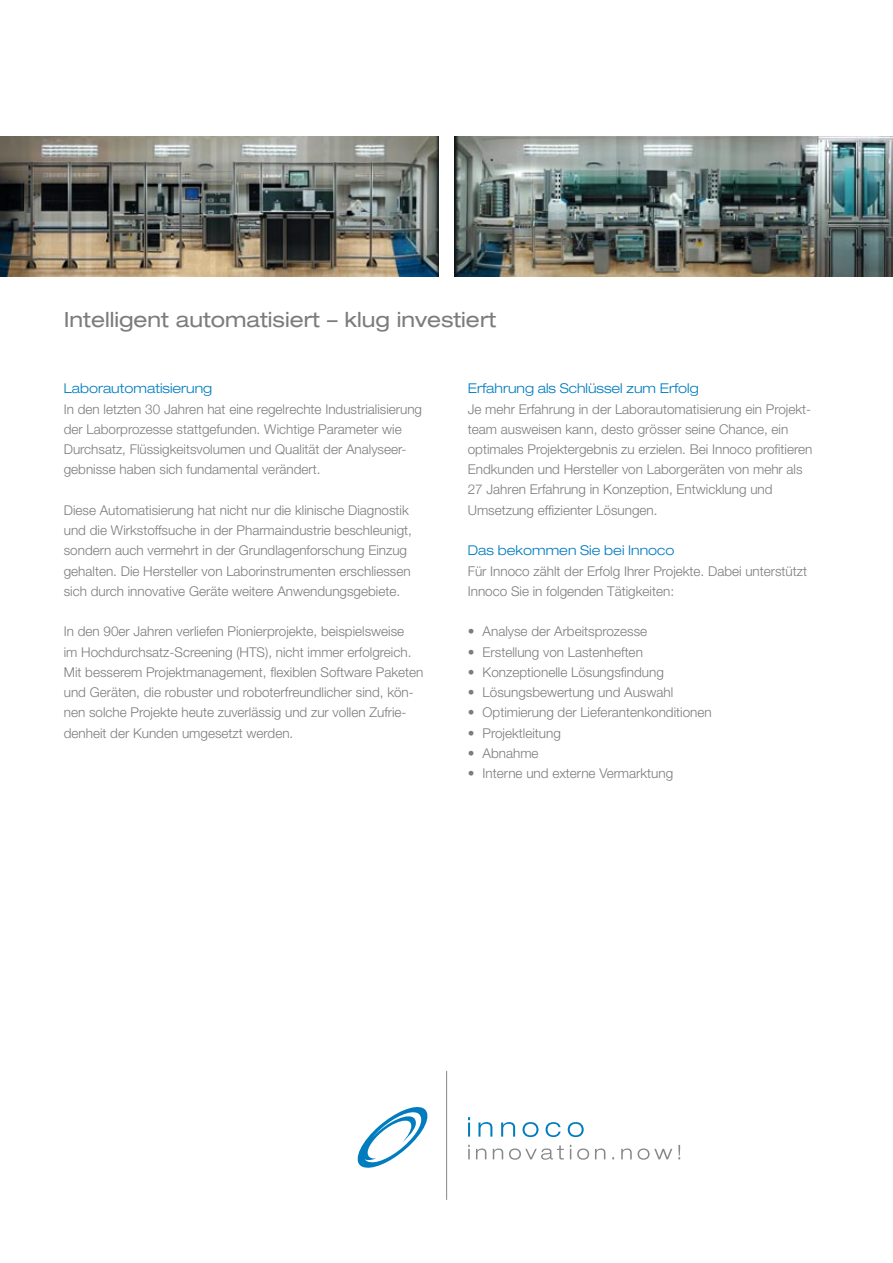
<style>
.page{position:relative;width:893px;height:1263px;background:#fff}
.page>*{position:absolute;margin:0;border:0;box-sizing:border-box;transform-origin:0 0}
.t1{font:expanded 21px "Helvetica Neue";color:#7b7c7e}
.t2{font:300 13.5px/20.2px "Helvetica Neue";color:#7b7c7e}
.t3{font:300 expanded 13.5px "Helvetica Neue";color:#007cbf}
</style>
<div class="page">
<img style="left:0;top:136px;width:893px;height:140px">
<div style="left:439px;top:130px;width:15px;height:156px;background:#fff"></div>
<svg style="left:468px;top:1117px;width:2px;height:19px"></svg>
<svg style="left:478px;top:1122px;width:14px;height:14px"></svg>
<svg style="left:501px;top:1122px;width:14px;height:14px"></svg>
<svg style="left:523px;top:1122px;width:15px;height:15px"></svg>
<svg style="left:546px;top:1122px;width:15px;height:15px"></svg>
<svg style="left:568px;top:1122px;width:16px;height:15px"></svg>
<svg style="left:468px;top:1145px;width:2px;height:14px"></svg>
<svg style="left:476px;top:1148px;width:10px;height:11px"></svg>
<svg style="left:493px;top:1148px;width:10px;height:11px"></svg>
<svg style="left:509px;top:1145px;width:55px;height:15px"></svg>
<svg style="left:570px;top:1145px;width:1px;height:14px"></svg>
<svg style="left:577px;top:1148px;width:12px;height:12px"></svg>
<svg style="left:595px;top:1148px;width:10px;height:11px"></svg>
<svg style="left:621px;top:1148px;width:11px;height:11px"></svg>
<svg style="left:638px;top:1148px;width:34px;height:12px"></svg>
<svg style="left:678px;top:1145px;width:2px;height:14px"></svg>
<svg style="left:358px;top:1107px;width:70px;height:61px"></svg>
<hr style="left:446px;top:1071px;width:1px;height:129px;background:#87888a">
<h1 class="t1" style="left:64px;top:307px;width:434px">Intelligent automatisiert – klug investiert</h1>
<p class="t3" style="left:64px;top:380px;width:150px">Laborautomatisierung</p>
<p class="t2" style="left:64px;top:398px;width:360px">In den letzten 30 Jahren hat eine regelrechte Industrialisierung der Laborprozesse stattgefunden. Wichtige Parameter wie Durchsatz, Flüssigkeitsvolumen und Qualität der Analyseer&shy;gebnisse haben sich fundamental verändert.</p>
<p class="t2" style="left:64px;top:499px;width:350px">Diese Automatisierung hat nicht nur die klinische Diagnostik und die Wirkstoffsuche in der Pharmaindustrie beschleunigt, sondern auch vermehrt in der Grundlagenforschung Einzug gehalten. Die Hersteller von Laborinstrumenten erschliessen sich durch innovative Geräte weitere Anwendungsgebiete.</p>
<p class="t2" style="left:64px;top:621px;width:361px">In den 90er Jahren verliefen Pionierprojekte, beispielsweise<br>im Hochdurchsatz-Screening (HTS), nicht immer erfolgreich.<br>Mit besserem Projektmanagement, flexiblen Software Paketen und Geräten, die robuster und roboterfreundlicher sind, kön&shy;nen solche Projekte heute zuverlässig und zur vollen Zufrie&shy;denheit der Kunden umgesetzt werden.</p>
<p class="t3" style="left:468px;top:380px;width:233px">Erfahrung als Schlüssel zum Erfolg</p>
<p class="t2" style="left:468px;top:398px;width:346px">Je mehr Erfahrung in der Laborautomatisierung ein Projekt&shy;team ausweisen kann, desto grösser seine Chance, ein optimales Projektergebnis zu erzielen. Bei Innoco profitieren Endkunden und Hersteller von Laborgeräten von mehr als 27 Jahren Erfahrung in Konzeption, Entwicklung und Umsetzung effizienter Lösungen.</p>
<p class="t3" style="left:468px;top:542px;width:208px">Das bekommen Sie bei Innoco</p>
<p class="t2" style="left:468px;top:560px;width:341px">Für Innoco zählt der Erfolg Ihrer Projekte. Dabei unterstützt<br>Innoco Sie in folgenden Tätigkeiten:</p>
<p class="t2" style="left:468px;top:621px;width:181px">• Analyse der Arbeitsprozesse</p>
<p class="t2" style="left:468px;top:641px;width:177px">• Erstellung von Lastenheften</p>
<p class="t2" style="left:468px;top:661px;width:198px">• Konzeptionelle Lösungsfindung</p>
<p class="t2" style="left:468px;top:682px;width:207px">• Lösungsbewertung und Auswahl</p>
<p class="t2" style="left:468px;top:702px;width:245px">• Optimierung der Lieferantenkonditionen</p>
<p class="t2" style="left:468px;top:722px;width:95px">• Projektleitung</p>
<p class="t2" style="left:468px;top:742px;width:72px">• Abnahme</p>
<p class="t2" style="left:468px;top:763px;width:207px">• Interne und externe Vermarktung</p>
</div>
